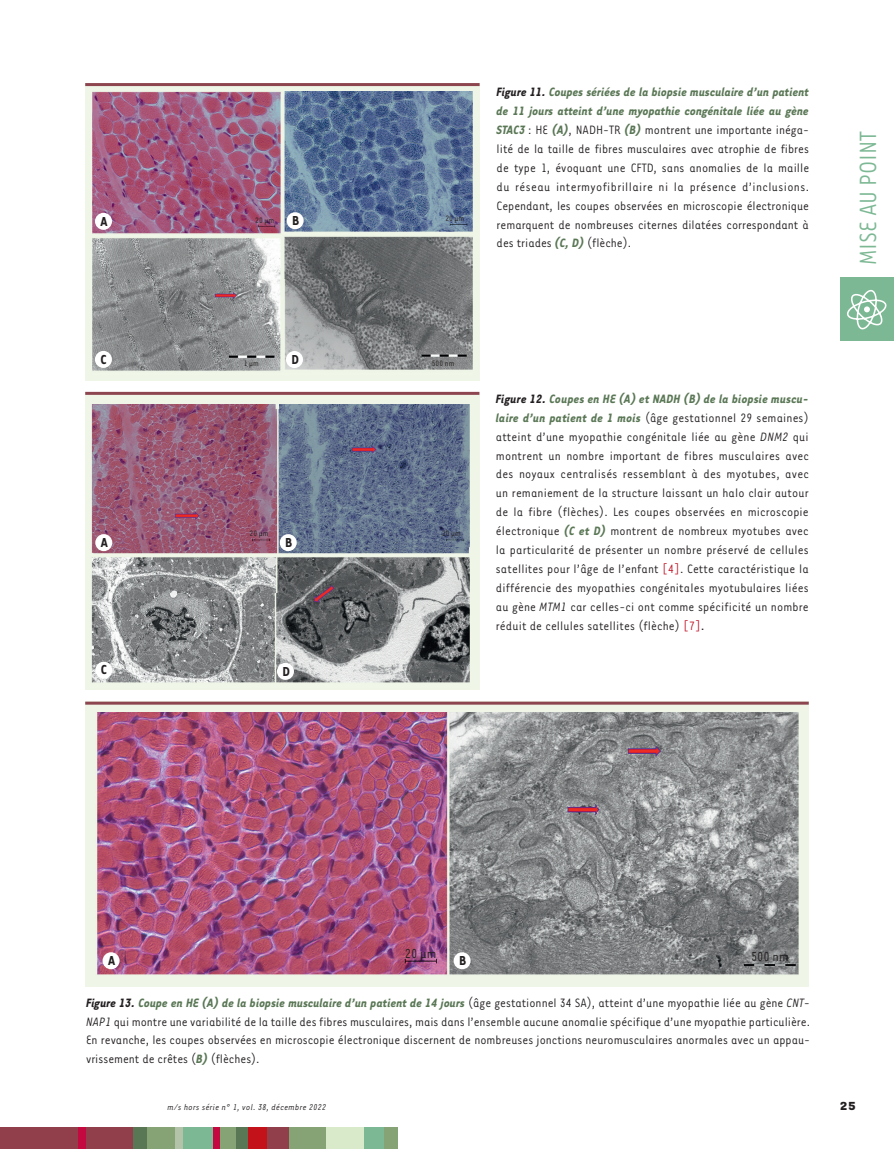
<style>
.page{position:relative;width:894px;height:1149px;background:#fff}
.page>*{position:absolute;margin:0;border:0;box-sizing:border-box;transform-origin:0 0}
.t1{font:27px "Tarzana Narrow";color:#7db894}
.t2{font:700 15px "Tarzana Narrow";color:#231f20}
.t3{font:15px "Tarzana Narrow";color:#231f20}
.t4{font:13.95px/18.9px "Tarzana Narrow";color:#231f20;text-align:justify}
.t5{font:700 13.5px "Tarzana Wide";color:#231f20}
.t6{font:italic 9.75px "Tarzana Narrow";letter-spacing:.025em;color:#231f20}
.t7{font:9px "Tarzana Narrow";color:#231f20}
.s1{font-weight:700;font-style:italic}
.s2{font-weight:700;font-style:italic;color:#5a7755}
.s3{font-style:italic}
.s4{color:#c11527}
.s5{font-size:15.75px}
</style>
<div class="page">
<div style="left:0;top:1127px;width:134px;height:21px;background:#913f4b"></div>
<div style="left:235px;top:1127px;width:13px;height:21px;background:#5a7755"></div>
<div style="left:78px;top:1127px;width:7px;height:21px;background:#c40941"></div>
<div style="left:133px;top:1127px;width:22px;height:21px;background:#5a7755"></div>
<div style="left:147px;top:1127px;width:30px;height:21px;background:#86a375"></div>
<div style="left:175px;top:1127px;width:9px;height:21px;background:#b3c3aa"></div>
<div style="left:183px;top:1127px;width:30px;height:21px;background:#7db894"></div>
<div style="left:217px;top:1127px;width:19px;height:21px;background:#86a375"></div>
<div style="left:213px;top:1127px;width:6px;height:21px;background:#c40941"></div>
<div style="left:248px;top:1127px;width:27px;height:21px;background:#c4121a"></div>
<div style="left:287px;top:1127px;width:39px;height:21px;background:#86a375"></div>
<div style="left:267px;top:1127px;width:21px;height:21px;background:#913f4b"></div>
<div style="left:326px;top:1127px;width:38px;height:21px;background:#d9eaca"></div>
<div style="left:364px;top:1127px;width:20px;height:21px;background:#7db894"></div>
<div style="left:383px;top:1127px;width:14px;height:21px;background:#86a375"></div>
<div style="left:840px;top:277px;width:53px;height:63px;background:#7db894"></div>
<svg style="left:847px;top:290px;width:39px;height:39px"></svg>
<div style="left:85px;top:83px;width:394px;height:298px;background:#eff6e8"></div>
<img style="left:93px;top:91px;width:379px;height:280px">
<div style="left:95px;top:213px;width:17px;height:17px;background:#fff;border-radius:50%"></div>
<div style="left:286px;top:212px;width:17px;height:17px;background:#fff;border-radius:50%"></div>
<div style="left:95px;top:351px;width:17px;height:17px;background:#fff;border-radius:50%"></div>
<div style="left:286px;top:351px;width:17px;height:17px;background:#fff;border-radius:50%"></div>
<hr style="left:85px;top:83px;width:394px;height:3px;background:#8d454f">
<div style="left:85px;top:392px;width:394px;height:297px;background:#eff6e8"></div>
<img style="left:91px;top:404px;width:378px;height:279px">
<div style="left:95px;top:534px;width:17px;height:17px;background:#fff;border-radius:50%"></div>
<div style="left:279px;top:534px;width:17px;height:17px;background:#fff;border-radius:50%"></div>
<div style="left:95px;top:661px;width:17px;height:17px;background:#fff;border-radius:50%"></div>
<div style="left:277px;top:662px;width:17px;height:17px;background:#fff;border-radius:50%"></div>
<hr style="left:85px;top:392px;width:394px;height:3px;background:#8d454f">
<div style="left:85px;top:701px;width:723px;height:286px;background:#eff6e8"></div>
<img style="left:97px;top:712px;width:700px;height:263px">
<div style="left:102px;top:952px;width:17px;height:17px;background:#fff;border-radius:50%"></div>
<div style="left:453px;top:952px;width:17px;height:17px;background:#fff;border-radius:50%"></div>
<hr style="left:85px;top:701px;width:723px;height:3px;background:#8d454f">
<p class="t7" style="left:255px;top:214px;width:20px">20 µm</p>
<p class="t7" style="left:445px;top:213px;width:20px">20 µm</p>
<p class="t2" style="left:100px;top:211px;width:9px">A</p>
<p class="t2" style="left:292px;top:211px;width:9px">B</p>
<p class="t4" style="left:496px;top:82px;width:314px"><span class="s1">Figure 11.</span> <span class="s2">Coupes sériées de la biopsie musculaire d’un patient de 11 jours atteint d’une myopathie congénitale liée au gène STAC3</span> : HE <span class="s2">(A)</span>, NADH-TR <span class="s2">(B)</span> montrent une importante inéga&shy;lité de la taille de fibres musculaires avec atrophie de fibres de type 1, évoquant une CFTD, sans anomalies de la maille du réseau intermyofibrillaire ni la présence d’inclusions.<br>Cependant, les coupes observées en microscopie électronique remarquent de nombreuses citernes dilatées correspondant à des triades <span class="s2">(C, D)</span> (flèche).</p>
<p class="t2" style="left:100px;top:349px;width:7px">C</p>
<p class="t7" style="left:244px;top:358px;width:17px">1 µm</p>
<p class="t2" style="left:291px;top:350px;width:9px">D</p>
<p class="t7" style="left:431px;top:358px;width:24px">500 nm</p>
<p class="t7" style="left:249px;top:528px;width:20px">20 µm</p>
<p class="t7" style="left:442px;top:528px;width:20px">20 µm</p>
<p class="t2" style="left:101px;top:533px;width:9px">A</p>
<p class="t2" style="left:285px;top:533px;width:9px">B</p>
<p class="t2" style="left:101px;top:660px;width:7px">C</p>
<p class="t2" style="left:282px;top:661px;width:9px">D</p>
<p class="t4" style="left:495px;top:388px;width:314px"><span class="s1">Figure 12.</span> <span class="s2">Coupes en HE (A) et NADH (B) de la biopsie muscu&shy;laire d’un patient de 1 mois</span> (âge gestationnel 29 semaines) atteint d’une myopathie congénitale liée au gène <span class="s3">DNM2</span> qui montrent un nombre important de fibres musculaires avec des noyaux centralisés ressemblant à des myotubes, avec un remaniement de la structure laissant un halo clair autour de la fibre (flèches). Les coupes observées en microscopie électronique <span class="s2">(C et D)</span> montrent de nombreux myotubes avec la particularité de présenter un nombre préservé de cellules satellites pour l’âge de l’enfant <span class="s4">[4]</span>. Cette caractéristique la différencie des myopathies congénitales myotubulaires liées au gène <span class="s3">MTM1</span> car celles-ci ont comme spécificité un nombre réduit de cellules satellites (flèche) <span class="s4">[7]</span><span class="s5">.</span></p>
<h1 class="t1" style="left:851px;top:265px;width:136px;rotate:-90deg">MISE AU POINT</h1>
<p class="t3" style="left:404px;top:943px;width:33px">20 µm</p>
<p class="t3" style="left:750px;top:946px;width:39px">500 nm</p>
<p class="t4" style="left:86px;top:992px;width:725px"><span class="s1">Figure 13.</span> <span class="s2">Coupe en HE (A) de la biopsie musculaire d’un patient de 14 jours</span> (âge gestationnel 34 SA), atteint d’une myopathie liée au gène <span class="s3">CNT-NAP1</span> qui montre une variabilité de la taille des fibres musculaires, mais dans l’ensemble aucune anomalie spécifique d’une myopathie particulière.<br>En revanche, les coupes observées en microscopie électronique discernent de nombreuses jonctions neuromusculaires anormales avec un appau&shy;vrissement de crêtes (<span class="s2">B)</span> (flèches).</p>
<p class="t2" style="left:108px;top:950px;width:9px">A</p>
<p class="t2" style="left:459px;top:950px;width:9px">B</p>
<p class="t6" style="left:167px;top:1100px;width:160px">m/s hors série n° 1, vol. 38, décembre 2022</p>
<p class="t5" style="left:839px;top:1097px;width:18px">25</p>
</div>
